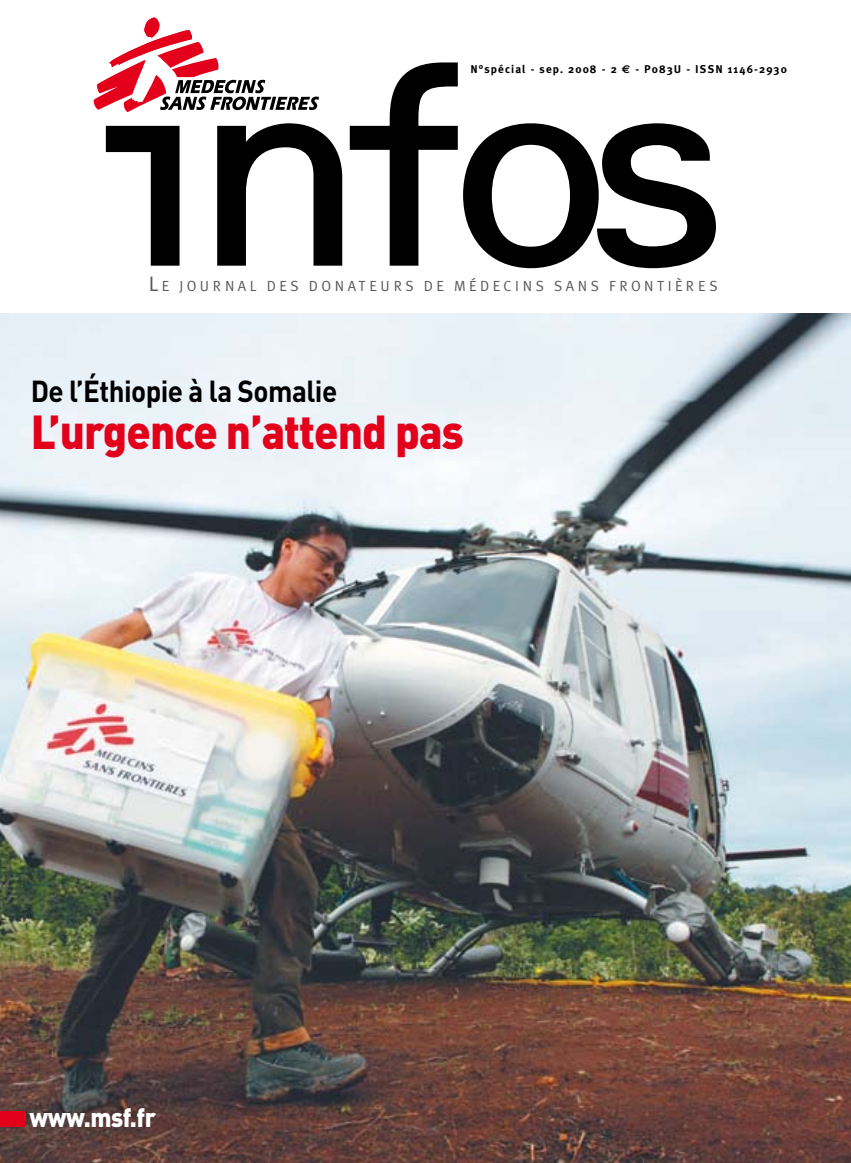
<style>
.page{position:relative;width:851px;height:1163px;background:#fff}
.page>*{position:absolute;margin:0;border:0;box-sizing:border-box;transform-origin:0 0}
.t1{font:900 47px "DIN";letter-spacing:-.02em;color:#e2001a;scale:.93 1}
.t2{font:700 30px "DIN";letter-spacing:-.02em;color:#000;scale:.93 1}
.t3{font:900 26px "DIN";letter-spacing:-.02em;color:#fff;scale:.93 1}
.t4{font:14.6px "Meta Plus Normal";letter-spacing:.23em;color:#58585a}
.t5{font:700 11.2px "Meta Plus";letter-spacing:.1em;color:#000}
.s1{font-family:"Euro Sans"}
.s2{font-size:21px}
</style>
<div class="page">
<img style="left:0;top:314px;width:850px;height:848px">
<div style="left:0;top:1111px;width:25px;height:16px;background:#e2001a"></div>
<svg style="left:106px;top:126px;width:73px;height:139px"></svg>
<svg style="left:217px;top:123px;width:125px;height:142px"></svg>
<svg style="left:350px;top:62px;width:107px;height:203px"></svg>
<svg style="left:463px;top:123px;width:252px;height:145px"></svg>
<svg style="left:93px;top:17px;width:226px;height:95px"></svg>
<p class="t5" style="left:470px;top:63px;width:318px">N°spécial - sep. 2008 - 2 <span class="s1">€</span> - P083U - ISSN 1146-2930</p>
<p class="t4" style="left:149px;top:278px;width:570px"><span class="s2">L</span>E JOURNAL DES DONATEURS DE MÉDECINS SANS FRONTIÈRES</p>
<h2 class="t2" style="left:31px;top:371px;width:331px">De l’Éthiopie à la Somalie</h2>
<h1 class="t1" style="left:31px;top:400px;width:467px">L’urgence n’attend pas</h1>
<h3 class="t3" style="left:29px;top:1099px;width:138px">www.msf.fr</h3>
</div>
